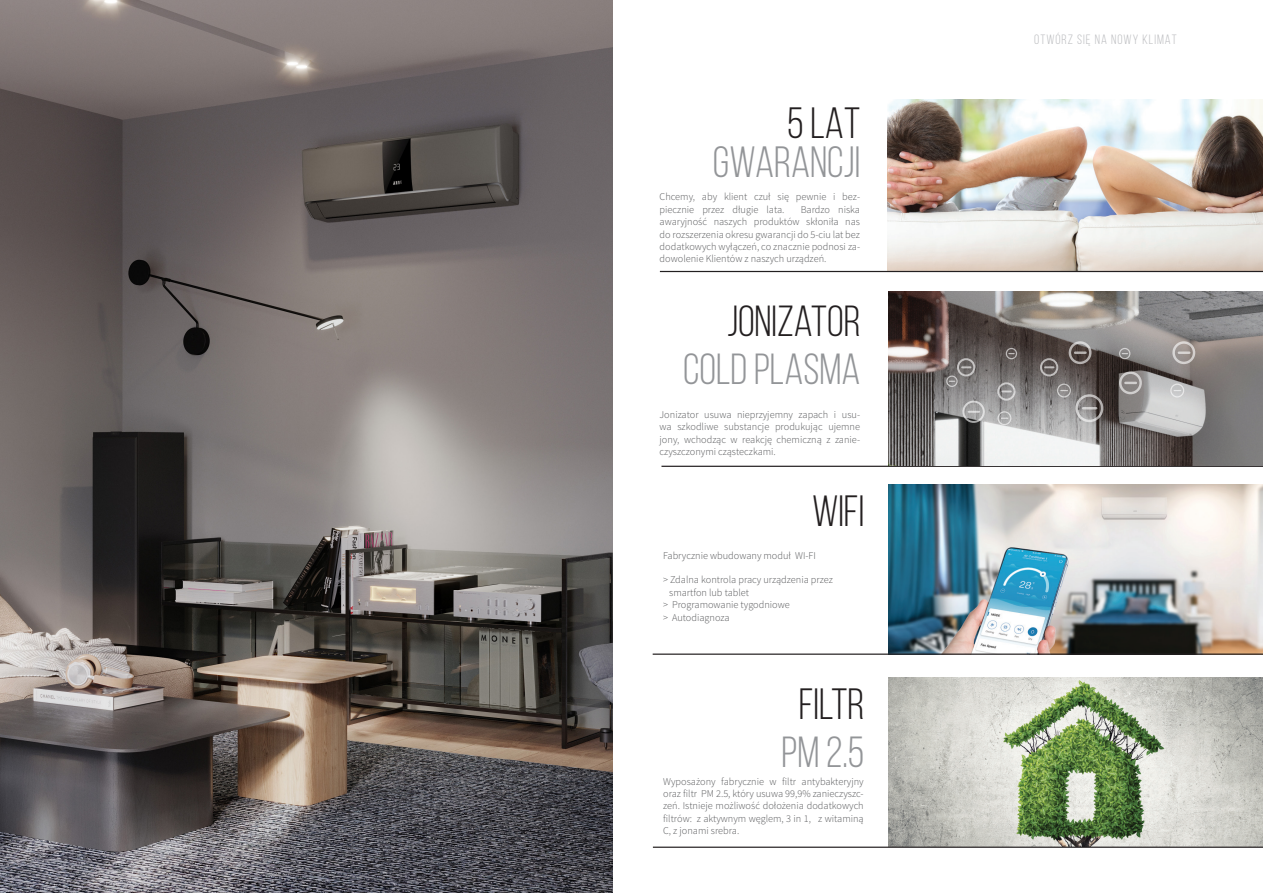
<style>
.page{position:relative;width:1263px;height:893px;background:#fff}
.page>*{position:absolute;margin:0;border:0;box-sizing:border-box;transform-origin:0 0}
.t1{font:43.8px "Bebas Neue";color:#231f20}
.t2{font:43.8px "Bebas Neue";color:#939598}
.t3{font:43.5px/48px "Bebas Neue";color:#939598;text-align:right}
.t4{font:13.5px "Bebas Neue";letter-spacing:.075em;color:#bcbdc0}
.Regular_text{font:300 10.35px/12.5px "Source Sans Pro";color:#57585a;text-align:justify}
.s1{color:#231f20}
</style>
<div class="page">
<img style="left:0;top:0;width:612px;height:893px">
<img style="left:889px;top:485px;width:374px;height:168px">
<img style="left:889px;top:677px;width:374px;height:170px">
<img style="left:888px;top:100px;width:375px;height:171px">
<hr style="left:660px;top:271px;width:603px;height:1px;background:#231f20">
<hr style="left:661px;top:466px;width:602px;height:1px;background:#231f20">
<hr style="left:653px;top:653px;width:610px;height:2px;background:#231f20">
<hr style="left:653px;top:847px;width:610px;height:1px;background:#231f20">
<img style="left:889px;top:291px;width:374px;height:174px">
<svg style="left:1171px;top:340px;width:25px;height:25px"></svg>
<svg style="left:1170px;top:383px;width:15px;height:15px"></svg>
<svg style="left:1118px;top:347px;width:13px;height:13px"></svg>
<svg style="left:1118px;top:370px;width:25px;height:26px"></svg>
<svg style="left:1067px;top:340px;width:26px;height:25px"></svg>
<svg style="left:1056px;top:383px;width:48px;height:40px;background:#8c8887"></svg>
<svg style="left:1005px;top:347px;width:13px;height:13px"></svg>
<svg style="left:997px;top:411px;width:15px;height:15px"></svg>
<svg style="left:961px;top:400px;width:25px;height:24px"></svg>
<svg style="left:1039px;top:357px;width:20px;height:20px"></svg>
<svg style="left:996px;top:381px;width:20px;height:21px"></svg>
<svg style="left:945px;top:357px;width:31px;height:31px"></svg>
<p class="t1" style="left:787px;top:99px;width:75px">5 LAT</p>
<p class="t2" style="left:713px;top:138px;width:149px">GWARANCJI</p>
<p class="Regular_text" style="left:660px;top:191px;width:202px">Chcemy, aby klient czuł się pewnie i bez&shy;piecznie przez długie lata.</p>
<p class="Regular_text" style="left:660px;top:203px;width:202px;text-indent:141px">Bardzo niska awaryjność naszych produktów skłoniła nas do rozszerzenia okresu gwarancji do 5-ciu lat bez dodatkowych wyłączeń, co znacznie podnosi za&shy;dowolenie Klientów z naszych urządzeń.</p>
<p class="t3" style="left:683px;top:296px;width:179px"><span class="s1">JONIZATOR<br></span>COLD PLASMA</p>
<p class="Regular_text" style="left:660px;top:408px;width:202px">Jonizator usuwa nieprzyjemny zapach i usu&shy;wa szkodliwe substancje produkując ujemne jony, wchodząc w reakcję chemiczną z zanie&shy;czyszczonymi cząsteczkami.</p>
<p class="t1" style="left:812px;top:487px;width:54px">WIFI</p>
<p class="Regular_text" style="left:663px;top:549px;width:154px">Fabrycznie wbudowany moduł WI-FI</p>
<p class="Regular_text" style="left:663px;top:574px;width:171px">&gt; Zdalna kontrola pracy urządzenia przez</p>
<p class="Regular_text" style="left:669px;top:586px;width:81px">smartfon lub tablet</p>
<p class="Regular_text" style="left:663px;top:598px;width:128px">&gt; Programowanie tygodniowe</p>
<p class="Regular_text" style="left:663px;top:611px;width:68px">&gt; Autodiagnoza</p>
<p class="t1" style="left:799px;top:680px;width:67px">FILTR</p>
<p class="t3" style="left:781px;top:728px;width:84px">PM 2.5</p>
<p class="Regular_text" style="left:663px;top:775px;width:202px">Wyposażony fabrycznie w filtr antybakteryjny oraz filtr PM 2.5, który usuwa 99,9% zanieczyszc&shy;zeń. Istnieje możliwość dołożenia dodatkowych filtrów: z aktywnym węglem, 3 in 1, z witaminą C, z jonami srebra.</p>
<h3 class="t4" style="left:1034px;top:32px;width:144px">OTWÓRZ SIĘ NA NOWY KLIMAT</h3>
</div>
